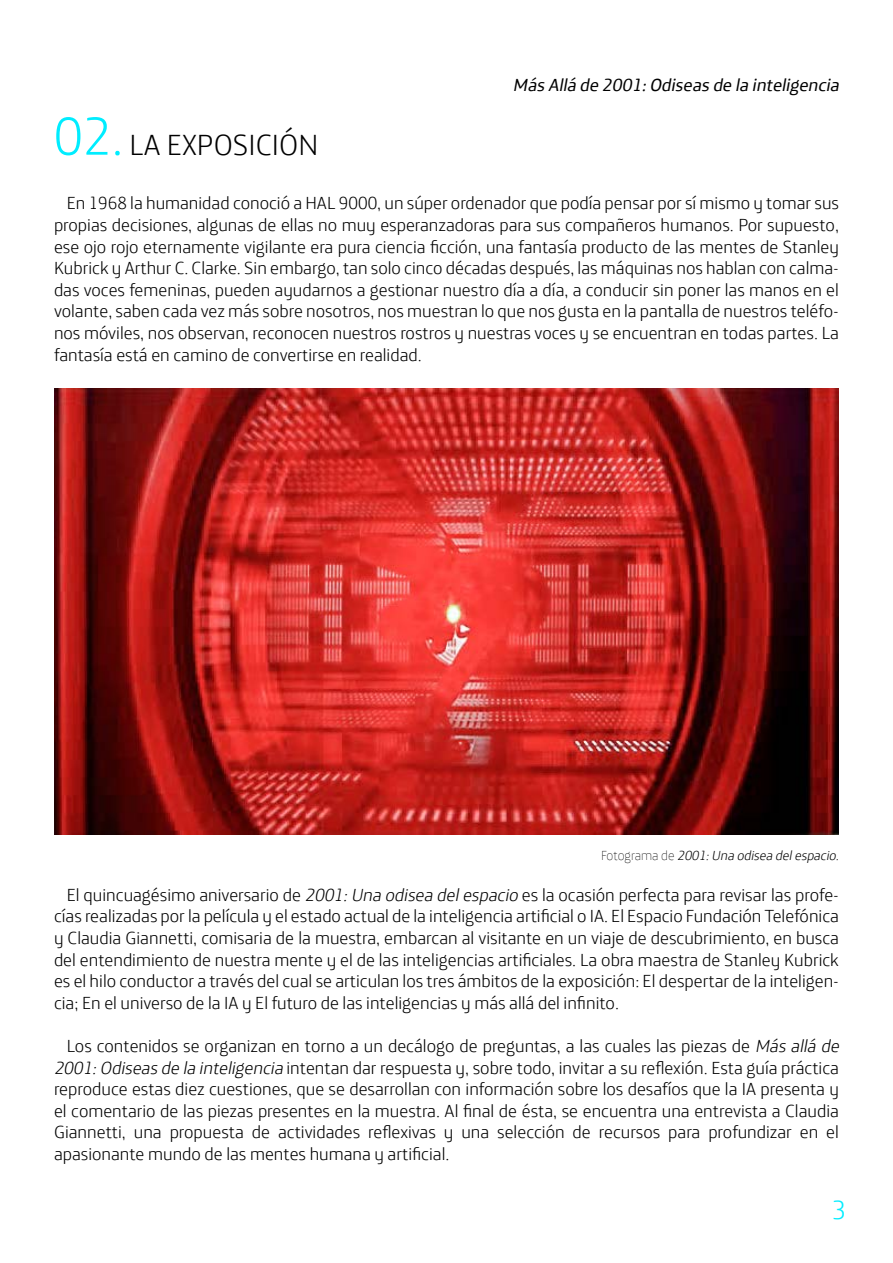
<style>
.page{position:relative;width:893px;height:1263px;background:#fff}
.page>*{position:absolute;margin:0;border:0;box-sizing:border-box;transform-origin:0 0}
.t1{font:300 30px "Telefonica";color:#000}
.t2{font:300 27px "Telefonica";color:#00edff}
.t3{font:300 18px/21.6px "Telefonica";color:#000;text-align:justify}
.t4{font:italic 18px "Telefonica";color:#000}
.t5{font:italic 300 13.5px "Telefonica";color:#000}
.s1{font-size:54px;color:#00edff}
.s2{font-weight:200;font-style:normal}
.s3{font-style:italic}
</style>
<div class="page">
<img style="left:54px;top:388px;width:785px;height:446px">
<h1 class="t1" style="left:54px;top:118px;width:266px"><span class="s1">02.</span> LA EXPOSICIÓN</h1>
<p class="t4" style="left:513px;top:69px;width:332px">MásAllá de 2001:Odiseasde la inteligencia</p>
<p class="t3" style="left:54px;top:190px;width:786px;text-indent:13px">En 1968 la humanidad conoció a HAL 9000, un súper ordenador que podía pensar por sí mismo y tomar sus propias decisiones, algunas de ellas no muy esperanzadoras para sus compañeros humanos. Por supuesto, ese ojo rojo eternamente vigilante era pura ciencia ficción, una fantasía producto de las mentes de Stanley Kubrick y Arthur C. Clarke. Sin embargo, tan solo cinco décadas después, las máquinas nos hablan con calma&shy;das voces femeninas, pueden ayudarnos a gestionar nuestro día a día, a conducir sin poner las manos en el volante, saben cada vez más sobre nosotros, nos muestran lo que nos gusta en la pantalla de nuestros teléfo&shy;nos móviles, nos observan, reconocen nuestros rostros y nuestras voces y se encuentran en todas partes. La fantasía está en camino de convertirse en realidad.</p>
<p class="t5" style="left:601px;top:843px;width:243px"><span class="s2">Fo t o g ra m a d e</span> 2001:Una odisea delespacio.</p>
<p class="t3" style="left:54px;top:881px;width:787px;text-indent:13px">El quincuagésimo aniversario de <span class="s3">2001:Una odisea delespacio</span> es la ocasión perfecta para revisar las profe&shy;cías realizadas por la película y el estado actual de la inteligencia artificial o IA. El Espacio Fundación Telefónica y Claudia Giannetti, comisaria de la muestra, embarcan al visitante en un viaje de descubrimiento, en busca del entendimiento de nuestra mente y el de las inteligencias artificiales. La obra maestra de Stanley Kubrick es el hilo conductor a través del cual se articulan los tres ámbitos de la exposición: El despertar de la inteligen&shy;cia; En el universo de la IA y El futuro de las inteligencias y más allá del infinito.</p>
<p class="t3" style="left:54px;top:1032px;width:791px;text-align:left;text-indent:13px">Los contenidos se organizan en torno a un decálogo de preguntas, a las cuales las piezas de <span class="s3">Másallá de 2001:Odiseasde la inteligencia</span> intentan dar respuesta y, sobre todo, invitar a su reflexión. Esta guía práctica reproduce estas diez cuestiones, que se desarrollan con información sobre los desafíos que la IA presenta y el comentario de las piezas presentes en la muestra. Al final de ésta, se encuentra una entrevista a Claudia Giannetti, una propuesta de actividades reflexivas y una selección de recursos para profundizar en el apasionante mundo de las mentes humana y artificial.</p>
<h2 class="t2" style="left:832px;top:1186px;width:16px">3</h2>
</div>
